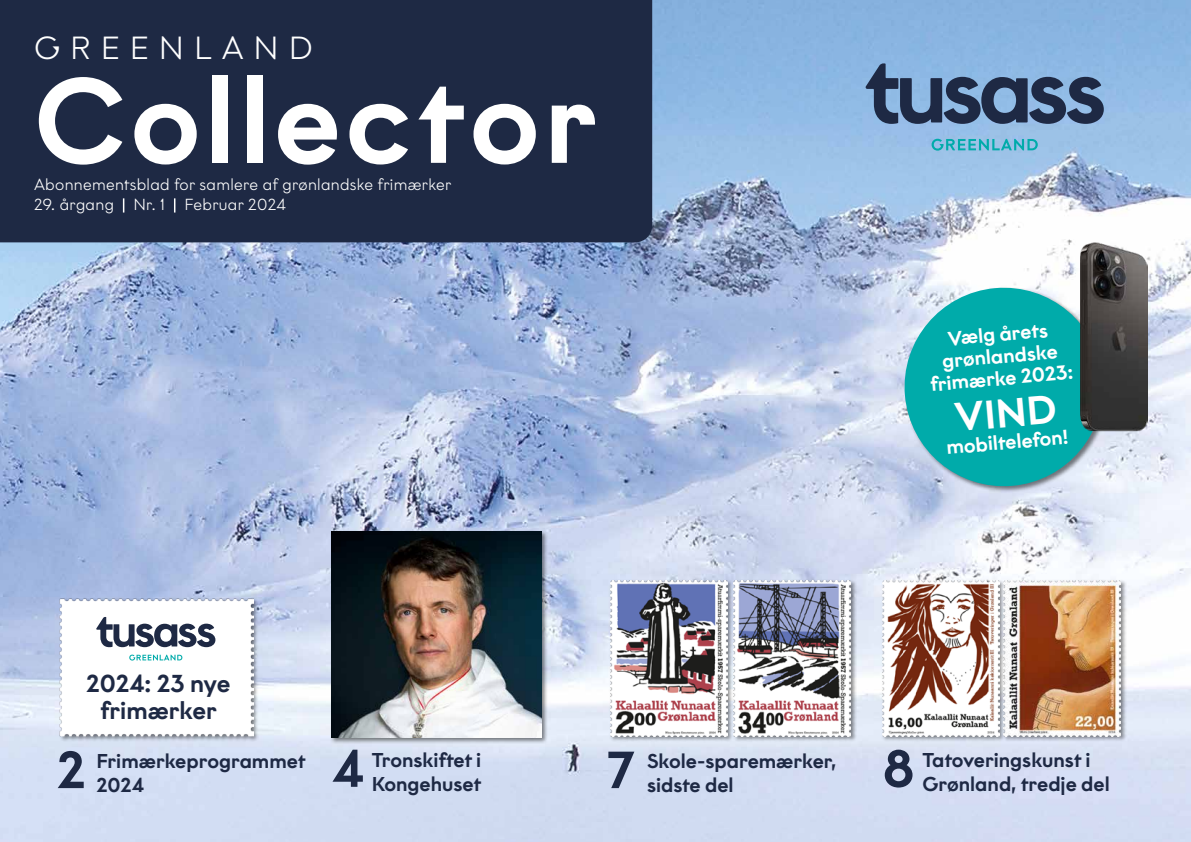
<style>
.page{position:relative;width:1191px;height:842px;background:#fff}
.page>*{position:absolute;margin:0;border:0;box-sizing:border-box;transform-origin:0 0}
.t1{font:500 120px "Graphit";letter-spacing:.035em;color:#fff}
.t2{font:500 52px "Graphit";color:#1e2944}
.t3{font:500 40px "Graphit";color:#fff}
.t4{font:300 32px "Graphit";letter-spacing:.31em;color:#fff}
.t5{font:500 24.4px/26.4px "Graphit";color:#1e2944;text-align:center}
.t6{font:500 20px/24px "Graphit";color:#1e2944}
.t7{font:500 20px/22px "Graphit";color:#fff;text-align:center}
.t8{font:300 16px "Graphit";letter-spacing:.02em;color:#fff}
</style>
<div class="page">
<img style="left:0;top:0;width:1191px;height:842px">
<div style="left:0;top:0;width:652px;height:242px;background:#1e2944"></div>
<svg style="left:123px;top:198px;width:1px;height:15px"></svg>
<svg style="left:174px;top:198px;width:1px;height:15px"></svg>
<svg style="left:865px;top:63px;width:238px;height:61px"></svg>
<svg style="left:931px;top:139px;width:106px;height:12px"></svg>
<svg style="left:900px;top:283px;width:207px;height:208px;fill:#00abaa"></svg>
<div style="left:59px;top:597px;width:200px;height:145px;background:#000;opacity:.5"></div>
<img style="left:60px;top:598px;width:193px;height:138px">
<svg style="left:96px;top:617px;width:119px;height:30px"></svg>
<svg style="left:129px;top:655px;width:53px;height:5px"></svg>
<div style="left:330px;top:530px;width:218px;height:214px;background:#000;opacity:.5"></div>
<img style="left:331px;top:531px;width:210px;height:206px">
<div style="left:609px;top:579px;width:125px;height:163px;background:#000;opacity:.5"></div>
<img style="left:610px;top:580px;width:117px;height:156px">
<div style="left:732px;top:579px;width:125px;height:163px;background:#000;opacity:.5"></div>
<img style="left:734px;top:580px;width:117px;height:156px">
<div style="left:881px;top:579px;width:125px;height:163px;background:#000;opacity:.5"></div>
<img style="left:882px;top:580px;width:117px;height:156px">
<div style="left:1002px;top:579px;width:125px;height:163px;background:#000;opacity:.5"></div>
<img style="left:1003px;top:580px;width:117px;height:156px">
<img style="left:1080px;top:242px;width:67px;height:192px">
<h3 class="t4" style="left:34px;top:28px;width:280px">GREENLAND</h3>
<h1 class="t1" style="left:34px;top:47px;width:564px">Collector</h1>
<p class="t8" style="left:34px;top:174px;width:419px">Abonnementsblad for samlere af grønlandske frimærker</p>
<p class="t8" style="left:34px;top:194px;width:253px">29. årgang Nr. 1 Februar 2024</p>
<p class="t5" style="left:86px;top:670px;width:146px">2024: 23 nye frimærker</p>
<p class="t7" style="left:925px;top:329px;width:145px;rotate:-5deg">Vælg årets grønlandske frimærke 2023:</p>
<h3 class="t3" style="left:953px;top:393px;width:103px;rotate:-5deg">VIND</h3>
<p class="t7" style="left:945px;top:436px;width:124px;rotate:-5deg">mobiltelefon!</p>
<h2 class="t2" style="left:57px;top:738px;width:30px">2</h2>
<p class="t6" style="left:96px;top:749px;width:211px">Frimærkeprogrammet<br>2024</p>
<h2 class="t2" style="left:332px;top:736px;width:34px">4</h2>
<p class="t6" style="left:372px;top:747px;width:111px">Tronskiftet i<br>Kongehuset</p>
<h2 class="t2" style="left:607px;top:738px;width:29px">7</h2>
<p class="t6" style="left:647px;top:749px;width:191px">Skole-sparemærker, sidste del</p>
<h2 class="t2" style="left:882px;top:736px;width:34px">8</h2>
<p class="t6" style="left:922px;top:747px;width:189px">Tatoveringskunst i<br>Grønland, tredje del</p>
</div>
